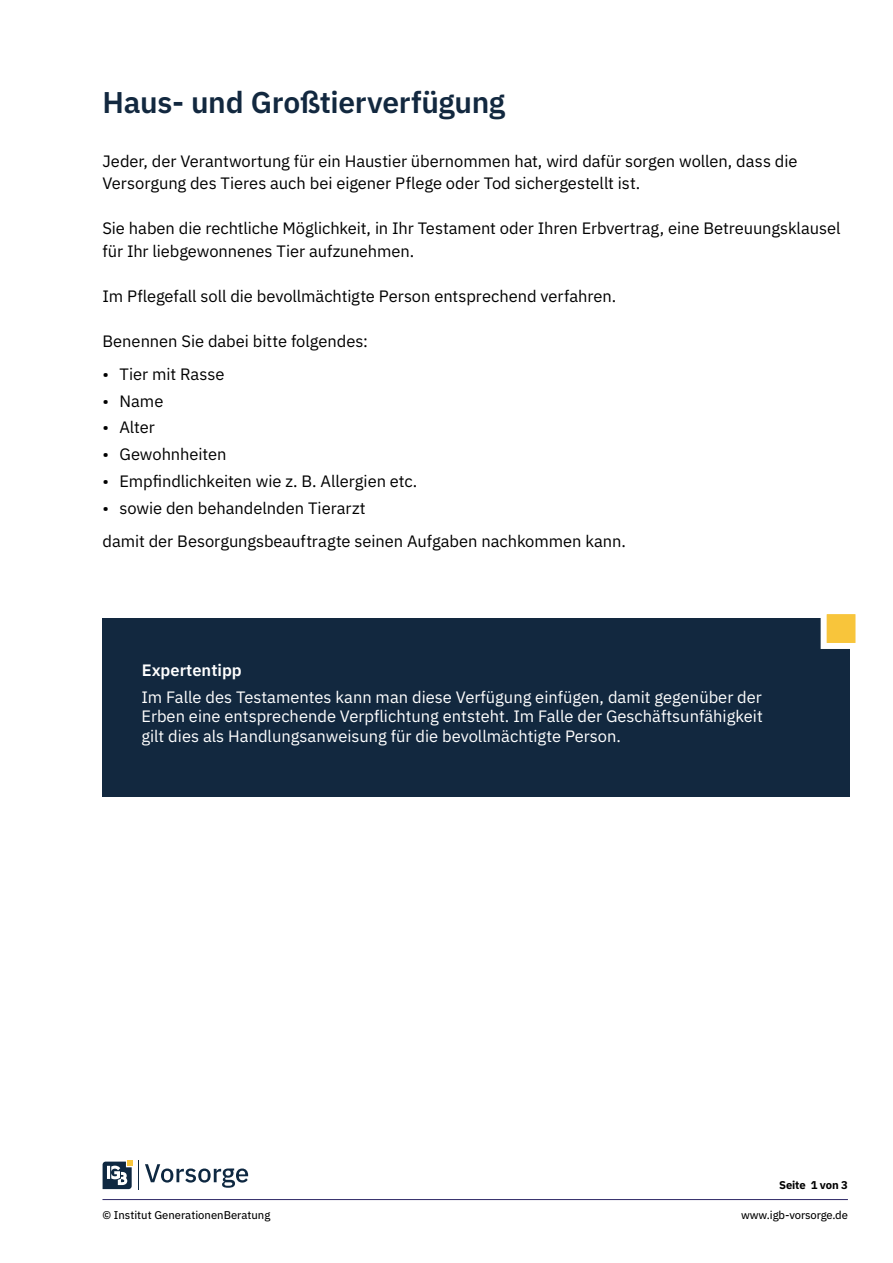
<style>
.page{position:relative;width:893px;height:1263px;background:#fff}
.page>*{position:absolute;margin:0;border:0;box-sizing:border-box;transform-origin:0 0}
.t1{font:600 30px "IBM Plex Sans";letter-spacing:-.01em;color:#12283f}
.t2{font:16.5px/22.5px "IBM Plex Sans";letter-spacing:-.005em;color:#000}
.t3{font:16.5px/19.8px "IBM Plex Sans";color:#fff;text-align:justify}
.t4{font:600 16.5px "IBM Plex Sans";color:#fff}
.t5{font:11.25px "IBM Plex Sans Text";color:#000}
.t6{font:700 11.25px "IBM Plex Sans";letter-spacing:-.01em;color:#000}
</style>
<div class="page">
<svg style="left:103px;top:1160px;width:36px;height:29px"></svg>
<svg style="left:145px;top:1164px;width:103px;height:24px"></svg>
<hr style="left:102px;top:1199px;width:746px;height:1px;background:#2c2765">
<div style="left:102px;top:618px;width:748px;height:179px;background:#12283f"></div>
<div style="left:821px;top:608px;width:40px;height:41px;background:#f8c53b;border:6px solid #fff"></div>
<h1 class="t1" style="left:102px;top:79px;width:404px">Haus- und Großtierverfügung</h1>
<p class="t2" style="left:102px;top:148px;width:696px">Jeder, der Verantwortung für ein Haustier übernommen hat, wird dafür sorgen wollen, dass die<br>Versorgung des Tieres auch bei eigener Pflege oder Tod sichergestellt ist.</p>
<p class="t2" style="left:102px;top:216px;width:740px">Sie haben die rechtliche Möglichkeit, in Ihr Testament oder Ihren Erbvertrag, eine Betreuungsklausel für Ihr liebgewonnenes Tier aufzunehmen.</p>
<p class="t2" style="left:102px;top:283px;width:515px">Im Pflegefall soll die bevollmächtigte Person entsprechend verfahren.</p>
<p class="t2" style="left:102px;top:328px;width:267px">Benennen Sie dabei bitte folgendes:</p>
<p class="t2" style="left:102px;top:361px;width:124px">• Tier mit Rasse</p>
<p class="t2" style="left:102px;top:388px;width:62px">• Name</p>
<p class="t2" style="left:102px;top:415px;width:54px">• Alter</p>
<p class="t2" style="left:102px;top:442px;width:125px">• Gewohnheiten</p>
<p class="t2" style="left:102px;top:468px;width:316px">• Empfindlichkeiten wie z. B. Allergien etc.</p>
<p class="t2" style="left:102px;top:490px;width:525px;line-height:33.2px">• sowie den behandelnden Tierarzt<br>damit der Besorgungsbeauftragte seinen Aufgaben nachkommen kann.</p>
<p class="t4" style="left:142px;top:657px;width:102px">Expertentipp</p>
<p class="t3" style="left:141px;top:685px;width:623px">Im Falle des Testamentes kann man diese Verfügung einfügen, damit gegenüber der Erben eine entsprechende Verpflichtung entsteht. Im Falle der Geschäftsunfähigkeit gilt dies als Handlungsanweisung für die bevollmächtigte Person.</p>
<p class="t6" style="left:779px;top:1176px;width:70px">Seite 1 von 3</p>
<p class="t5" style="left:102px;top:1206px;width:169px">© Institut GenerationenBeratung</p>
<p class="t5" style="left:741px;top:1206px;width:108px">www.igb-vorsorge.de</p>
</div>
